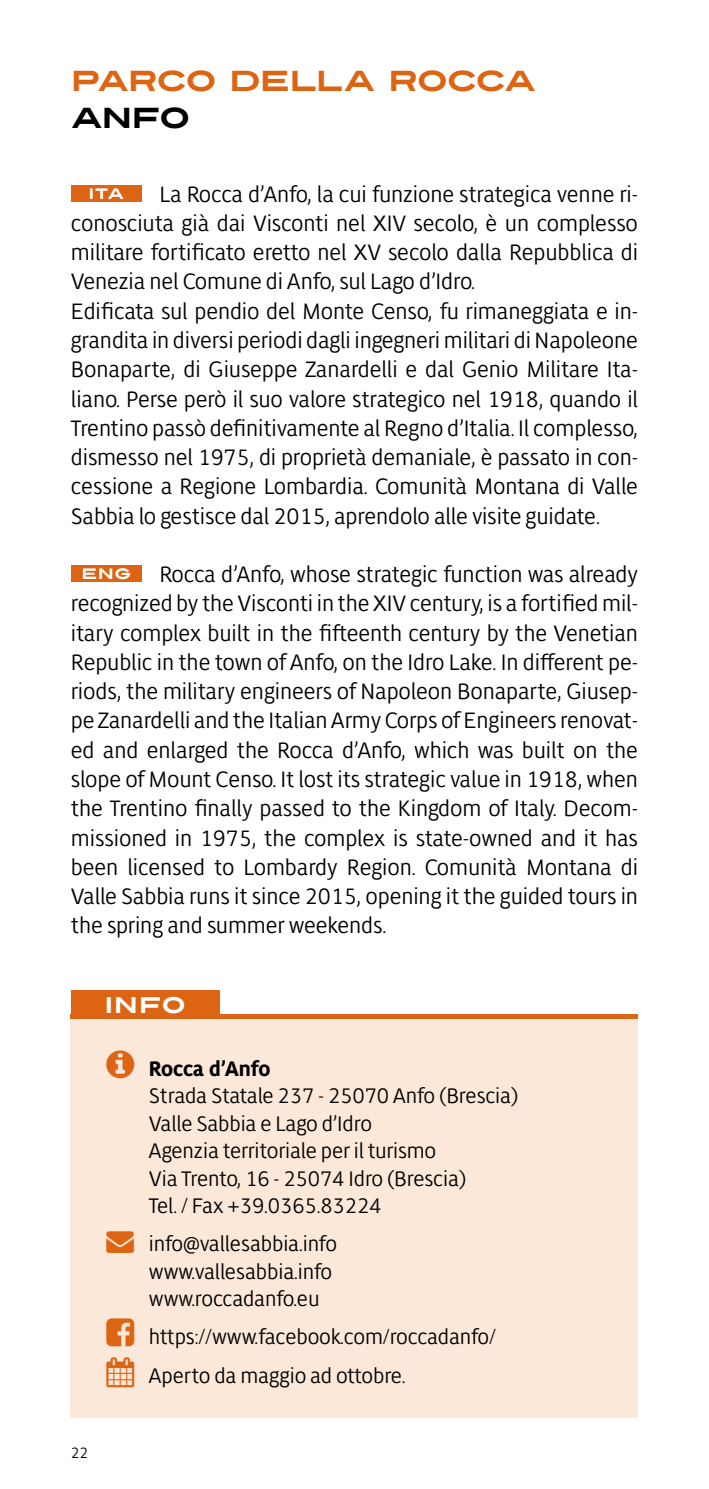
<style>
.page{position:relative;width:709px;height:1489px;background:#fff}
.page>*{position:absolute;margin:0;border:0;box-sizing:border-box;transform-origin:0 0}
.t1{font:28.75px "Turnpike";letter-spacing:-.06em;color:#dc6413}
.t2{font:28.75px "Turnpike";color:#000}
.t3{font:300 22.5px/29.2px "Migration Sans ITC Std";letter-spacing:-.005em;color:#000}
.t4{font:22.5px "Turnpike";color:#fff}
.t5{font:300 21.25px/27.5px "Migration Sans ITC Std";letter-spacing:-.005em;color:#000}
.t6{font:700 21.25px "Migration Sans ITC Std";letter-spacing:-.02em;color:#000}
.t7{font:15px "Turnpike";color:#fff}
.t8{font:300 15px "Migration Sans ITC Std";color:#000}
.s1{font-family:"Turnpike";font-weight:400;font-size:15px;color:#fff}
.s2{color:#dc6413}
</style>
<div class="page">
<div style="left:71px;top:1018px;width:567px;height:399px;background:#fbe8d9"></div>
<div style="left:71px;top:185px;width:71px;height:17px;background:#dc6413"></div>
<div style="left:71px;top:565px;width:71px;height:17px;background:#dc6413"></div>
<hr style="left:71px;top:1014px;width:567px;height:4px;background:#dc6413">
<div style="left:71px;top:990px;width:149px;height:28px;background:#dc6413"></div>
<p class="t1" style="left:71px;top:60px;width:467px">PARCO DELLA ROCCA</p>
<p class="t2" style="left:71px;top:97px;width:121px">ANFO</p>
<p class="t3" style="left:71px;top:180px;width:568px;text-indent:88px">La Rocca d’Anfo, la cui funzione strategica venne ri&shy;conosciuta già dai Visconti nel XIV secolo, è un complesso militare fortificato eretto nel XV secolo dalla Repubblica di Venezia nel Comune di Anfo, sul Lago d’Idro.<br>Edificata sul pendio del Monte Censo, fu rimaneggiata e in&shy;grandita in diversi periodi dagli ingegneri militari di Napoleone Bonaparte, di Giuseppe Zanardelli e dal Genio Militare Ita&shy;liano. Perse però il suo valore strategico nel 1918, quando il Trentino passò definitivamente al Regno d’Italia. Il complesso, dismesso nel 1975, di proprietà demaniale, è passato in con&shy;cessione a Regione Lombardia. Comunità Montana di Valle Sabbia lo gestisce dal 2015, aprendolo alle visite guidate.</p>
<p class="t3" style="left:71px;top:560px;width:569px;text-align:justify;text-indent:10px"><span class="s1">ENG</span> Rocca d’Anfo, whose strategic function was already recognized by the Visconti in the XIV century, is a fortified mil&shy;itary complex built in the fifteenth century by the Venetian Republic in the town of Anfo, on the Idro Lake. In different pe&shy;riods, the military engineers of Napoleon Bonaparte, Giusep&shy;pe Zanardelli and the Italian Army Corps of Engineers renovat&shy;ed and enlarged the Rocca d’Anfo, which was built on the slope of Mount Censo. It lost its strategic value in 1918, when the Trentino finally passed to the Kingdom of Italy. Decom&shy;missioned in 1975, the complex is state-owned and it has been licensed to Lombardy Region. Comunità Montana di Valle Sabbia runs it since 2015, opening it the guided tours in the spring and summer weekends.</p>
<p class="t7" style="left:88px;top:182px;width:37px">ITA</p>
<p class="t4" style="left:105px;top:988px;width:83px">INFO</p>
<p class="t6" style="left:149px;top:1055px;width:123px">Rocca d’Anfo</p>
<p class="t5" style="left:149px;top:1082px;width:371px">Strada Statale 237 - 25070 Anfo (Brescia)<br>Valle Sabbia e Lago d’Idro<br>Agenzia territoriale per il turismo<br>Via Trento, 16 - 25074 Idro (Brescia)<br>Tel. / Fax +39.0365.83224</p>
<p class="t5" style="left:149px;top:1230px;width:190px;text-indent:-43px"><span class="s2">→</span> info@vallesabbia.info www.vallesabbia.info www.roccadanfo.eu</p>
<p class="t5" style="left:149px;top:1323px;width:349px">https://www.facebook.com/roccadanfo/</p>
<p class="t5" style="left:106px;top:1361px;width:301px"><span class="s2">▲</span> Aperto da maggio ad ottobre.</p>
<p class="t8" style="left:71px;top:1444px;width:19px">22</p>
</div>
